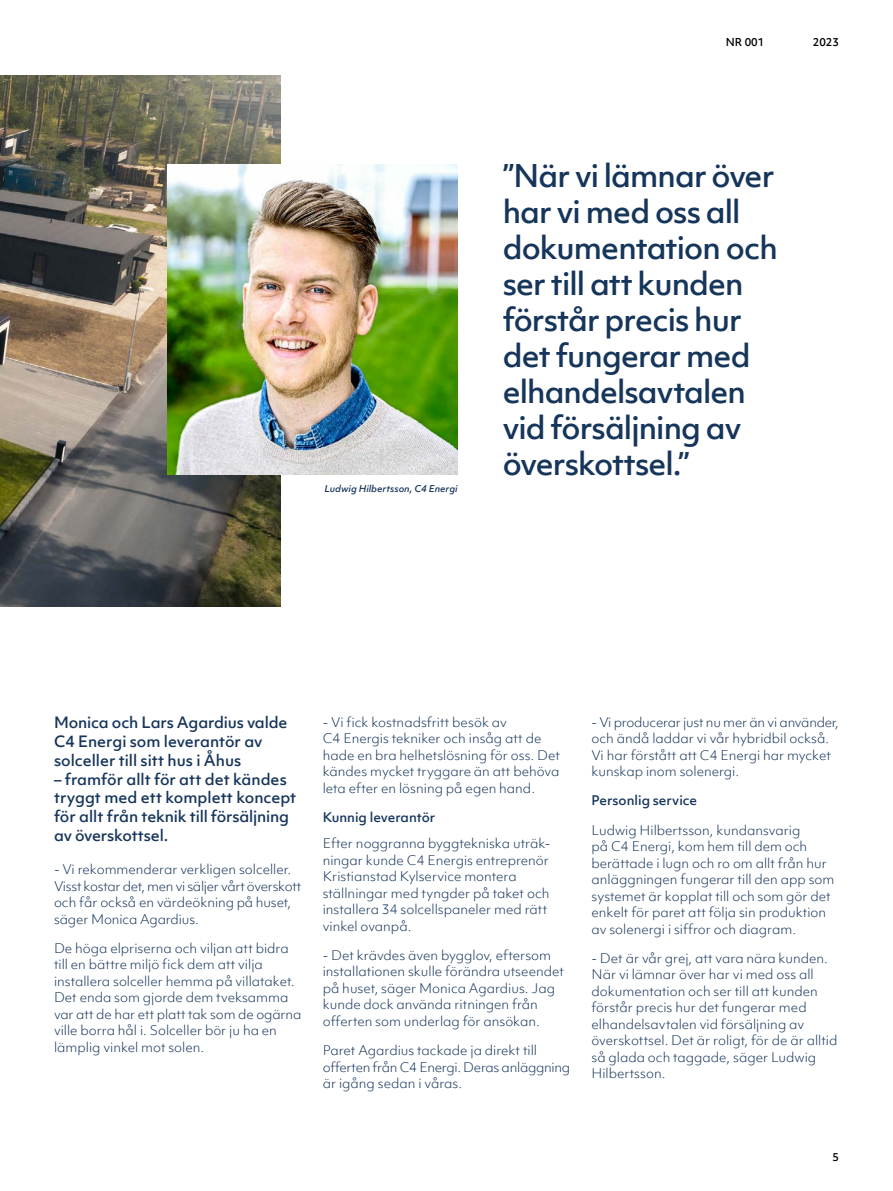
<style>
.page{position:relative;width:893px;height:1191px;background:#fff}
.page>*{position:absolute;margin:0;border:0;box-sizing:border-box;transform-origin:0 0}
.t1{font:500 30px/36px "Objektiv Mk 1";letter-spacing:-.03em;color:#16355b}
.t2{font:500 15px/18.8px "Objektiv Mk 1";color:#16355b}
.t3{font:300 12.75px/16.5px "Objektiv Mk 1";color:#16355b}
.t4{font:500 12.75px "Objektiv Mk 1";color:#16355b}
.t5{font:500 10.5px "Objektiv Mk 1";color:#000}
.t6{font:italic 500 9px "Objektiv Mk 1";color:#16355b}
</style>
<div class="page">
<img style="left:0;top:75px;width:280px;height:531px">
<img style="left:167px;top:164px;width:291px;height:310px">
<p class="t5" style="left:726px;top:35px;width:40px">NR 001</p>
<p class="t5" style="left:813px;top:35px;width:28px">2023</p>
<p class="t6" style="left:324px;top:483px;width:135px">Ludwig Hilbertsson, C4 Energi</p>
<h1 class="t1" style="left:503px;top:157px;width:277px">”När vi lämnar över har vi med oss all dokumentation och ser till att kunden förstår precis hur det fungerar med elhandelsavtalen vid försäljning av överskottsel.”</h1>
<p class="t2" style="left:54px;top:713px;width:235px">Monica och Lars Agardius valde<br>C4 Energi som leverantör av solceller till sitt hus i Åhus</p>
<p class="t2" style="left:54px;top:769px;width:244px">– framför allt för att det kändes tryggt med ett komplett koncept för allt från teknik till försäljning av överskottsel.</p>
<p class="t3" style="left:54px;top:861px;width:249px">- Vi rekommenderar verkligen solceller.<br>Visst kostar det, men vi säljer vårt överskott och får också en värdeökning på huset, säger Monica Agardius.</p>
<p class="t3" style="left:54px;top:939px;width:249px">De höga elpriserna och viljan att bidra till en bättre miljö fick dem att vilja installera solceller hemma på villataket.<br>Det enda som gjorde dem tveksamma var att de har ett platt tak som de ogärna ville borra hål i. Solceller bör ju ha en lämplig vinkel mot solen.</p>
<p class="t3" style="left:323px;top:713px;width:239px">- Vi fick kostnadsfritt besök av<br>C4 Energis tekniker och insåg att de hade en bra helhetslösning för oss. Det kändes mycket tryggare än att behöva leta efter en lösning på egen hand.</p>
<p class="t4" style="left:323px;top:808px;width:114px">Kunnig leverantör</p>
<p class="t3" style="left:323px;top:835px;width:229px">Efter noggranna byggtekniska uträk&shy;ningar kunde C4 Energis entreprenör Kristianstad Kylservice montera ställningar med tyngder på taket och installera 34 solcellspaneler med rätt vinkel ovanpå.</p>
<p class="t3" style="left:323px;top:947px;width:243px">- Det krävdes även bygglov, eftersom installationen skulle förändra utseendet på huset, säger Monica Agardius. Jag kunde dock använda ritningen från offerten som underlag för ansökan.</p>
<p class="t3" style="left:323px;top:1042px;width:249px">Paret Agardius tackade ja direkt till offerten från C4 Energi. Deras anläggning är igång sedan i våras.</p>
<p class="t3" style="left:591px;top:713px;width:249px">- Vi producerar just nu mer än vi använder, och ändå laddar vi vår hybridbil också.<br>Vi har förstått att C4 Energi har mycket kunskap inom solenergi.</p>
<p class="t4" style="left:591px;top:791px;width:107px">Personlig service</p>
<p class="t3" style="left:591px;top:821px;width:245px">Ludwig Hilbertsson, kundansvarig<br>på C4 Energi, kom hem till dem och berättade i lugn och ro om allt från hur anläggningen fungerar till den app som systemet är kopplat till och som gör det enkelt för paret att följa sin produktion av solenergi i siffror och diagram.</p>
<p class="t3" style="left:591px;top:950px;width:247px">- Det är vår grej, att vara nära kunden.<br>När vi lämnar över har vi med oss all dokumentation och ser till att kunden förstår precis hur det fungerar med elhandelsavtalen vid försäljning av överskottsel. Det är roligt, för de är alltid så glada och taggade, säger Ludwig Hilbertsson.</p>
<p class="t5" style="left:832px;top:1149px;width:8px">5</p>
</div>
